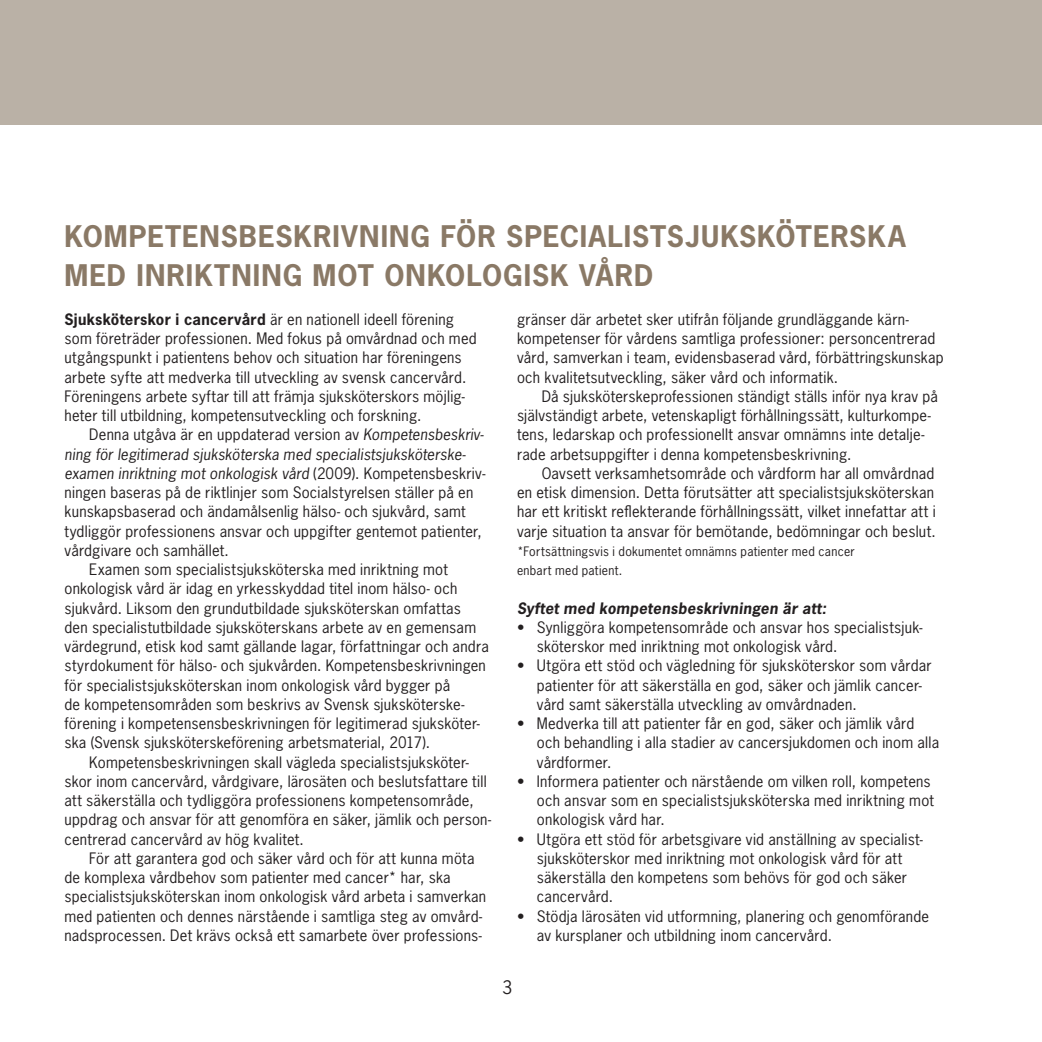
<style>
.page{position:relative;width:1042px;height:1042px;background:#fff}
.page>*{position:absolute;margin:0;border:0;box-sizing:border-box;transform-origin:0 0}
.Rubrik{font:700 28px/38.5px "News Gothic Std";letter-spacing:.035em;color:#8a7966}
.t1{font:17.5px "News Gothic Std";color:#231f20}
.Bröd_med_indrag{font:14.88px/19.2px "News Gothic Std";letter-spacing:.015em;color:#231f20}
.Uppräkning_med_punkt{font:14.88px/19.2px "News Gothic Std";letter-spacing:.015em;color:#231f20}
.Bröd{font:14.88px/19.2px "News Gothic Std";letter-spacing:.015em;color:#231f20}
.Akutsjuksk_ska_ha{font:italic 700 14.88px "News Gothic Std";letter-spacing:.02em;color:#231f20}
.Bröd-2{font:12.25px "News Gothic Std";letter-spacing:.025em;color:#231f20}
.s1{font-weight:700}
.s2{font-style:italic}
</style>
<div class="page">
<div style="left:0;top:0;width:1042px;height:124px;background:#bab1a6"></div>
<p class="Rubrik" style="left:64px;top:217px;width:843px">KOMPETENSBESKRIVNING FÖR SPECIALISTSJUKSKÖTERSKA<br>MED INRIKTNING MOT ONKOLOGISK VÅRD</p>
<p class="Bröd" style="left:64px;top:309px;width:414px"><span class="s1">Sjuksköterskor i cancervård</span> är en nationell ideell förening som företräder professionen. Med fokus på omvårdnad och med utgångspunkt i patientens behov och situation har föreningens arbete syfte att medverka till utveckling av svensk cancervård.<br>Föreningens arbete syftar till att främja sjuksköterskors möjlig&shy;heter till utbildning, kompetensutveckling och forskning.</p>
<p class="Bröd_med_indrag" style="left:64px;top:425px;width:422px;text-indent:25px">Denna utgåva är en uppdaterad version av <span class="s2">Kompetensbeskriv&shy;ning för legitimerad sjuksköterska med specialistsjuksköterske&shy;examen inriktning mot onkologisk vård</span> (2009). Kompetensbeskriv&shy;ningen baseras på de riktlinjer som Socialstyrelsen ställer på en kunskapsbaserad och ändamålsenlig hälso- och sjukvård, samt tydliggör professionens ansvar och uppgifter gentemot patienter, vårdgivare och samhället.</p>
<p class="Bröd_med_indrag" style="left:64px;top:560px;width:426px;text-indent:25px">Examen som specialistsjuksköterska med inriktning mot onkologisk vård är idag en yrkesskyddad titel inom hälso- och sjukvård. Liksom den grundutbildade sjuksköterskan omfattas<br>den specialistutbildade sjuksköterskans arbete av en gemensam värdegrund, etisk kod samt gällande lagar, författningar och andra styrdokument för hälso- och sjukvården. Kompetensbeskrivningen för specialistsjuksköterskan inom onkologisk vård bygger på<br>de kompetensområden som beskrivs av Svensk sjuksköterske&shy;förening i kompetensensbeskrivningen för legitimerad sjuksköter&shy;ska (Svensk sjuksköterskeförening arbetsmaterial, 2017).</p>
<p class="Bröd_med_indrag" style="left:64px;top:752px;width:428px;text-indent:25px">Kompetensbeskrivningen skall vägleda specialistsjuksköter&shy;skor inom cancervård, vårdgivare, lärosäten och beslutsfattare till att säkerställa och tydliggöra professionens kompetensområde, uppdrag och ansvar för att genomföra en säker, jämlik och person&shy;centrerad cancervård av hög kvalitet.</p>
<p class="Bröd_med_indrag" style="left:64px;top:848px;width:423px;text-indent:25px">För att garantera god och säker vård och för att kunna möta de komplexa vårdbehov som patienter med cancer* har, ska specialistsjuksköterskan inom onkologisk vård arbeta i samverkan med patienten och dennes närstående i samtliga steg av omvård&shy;nadsprocessen. Det krävs också ett samarbete över professions-</p>
<p class="Bröd_med_indrag" style="left:517px;top:309px;width:428px">gränser där arbetet sker utifrån följande grundläggande kärn&shy;kompetenser för vårdens samtliga professioner: personcentrerad vård, samverkan i team, evidensbaserad vård, förbättringskunskap och kvalitetsutveckling, säker vård och informatik.</p>
<p class="Bröd_med_indrag" style="left:517px;top:386px;width:422px;text-indent:25px">Då sjuksköterskeprofessionen ständigt ställs inför nya krav på självständigt arbete, vetenskapligt förhållningssätt, kulturkompe&shy;tens, ledarskap och professionellt ansvar omnämns inte detalje&shy;rade arbetsuppgifter i denna kompetensbeskrivning.</p>
<p class="Bröd_med_indrag" style="left:517px;top:463px;width:420px;text-align:justify;text-indent:25px">Oavsett verksamhetsområde och vårdform har all omvårdnad en etisk dimension. Detta förutsätter att specialistsjuksköterskan har ett kritiskt reflekterande förhållningssätt, vilket innefattar att i varje situation ta ansvar för bemötande, bedömningar och beslut.</p>
<p class="Bröd-2" style="left:517px;top:543px;width:339px">*Fortsättningsvis i dokumentet omnämns patienter med cancer</p>
<p class="Bröd-2" style="left:517px;top:562px;width:107px">enbart med patient.</p>
<p class="Akutsjuksk_ska_ha" style="left:517px;top:598px;width:311px">Syftet med kompetensbeskrivningen är att:</p>
<p class="Uppräkning_med_punkt" style="left:537px;top:617px;width:387px;text-indent:-20px">• Synliggöra kompetensområde och ansvar hos specialistsjuk&shy;sköterskor med inriktning mot onkologisk vård.</p>
<p class="Uppräkning_med_punkt" style="left:537px;top:656px;width:396px;text-indent:-20px">• Utgöra ett stöd och vägledning för sjuksköterskor som vårdar patienter för att säkerställa en god, säker och jämlik cancer&shy;vård samt säkerställa utveckling av omvårdnaden.</p>
<p class="Uppräkning_med_punkt" style="left:537px;top:714px;width:404px;text-indent:-20px">• Medverka till att patienter får en god, säker och jämlik vård och behandling i alla stadier av cancersjukdomen och inom alla vårdformer.</p>
<p class="Uppräkning_med_punkt" style="left:537px;top:771px;width:399px;text-indent:-20px">• Informera patienter och närstående om vilken roll, kompetens och ansvar som en specialistsjuksköterska med inriktning mot onkologisk vård har.</p>
<p class="Uppräkning_med_punkt" style="left:537px;top:829px;width:388px;text-indent:-20px">• Utgöra ett stöd för arbetsgivare vid anställning av specialist&shy;sjuksköterskor med inriktning mot onkologisk vård för att säkerställa den kompetens som behövs för god och säker cancervård.</p>
<p class="Uppräkning_med_punkt" style="left:537px;top:906px;width:394px;text-indent:-20px">• Stödja lärosäten vid utformning, planering och genomförande av kursplaner och utbildning inom cancervård.</p>
<p class="t1" style="left:502px;top:976px;width:12px">3</p>
</div>
